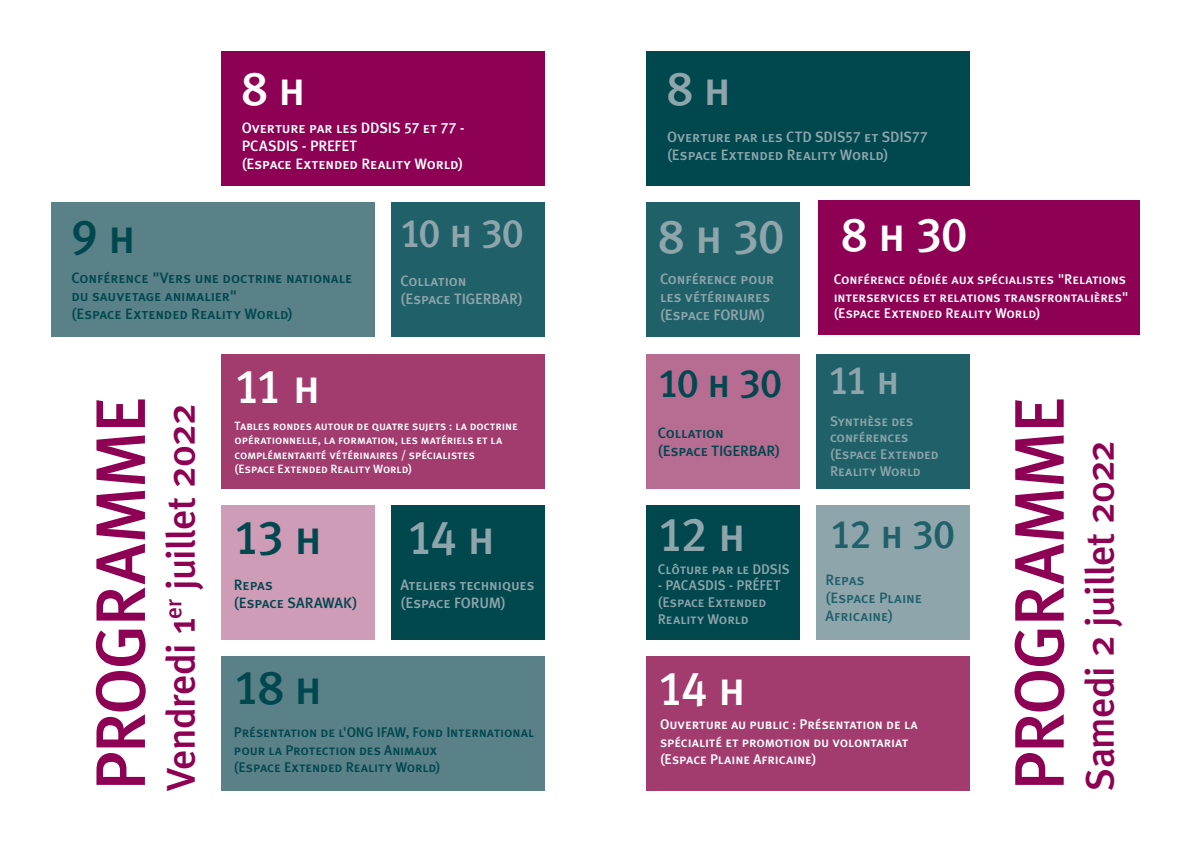
<style>
.page{position:relative;width:1191px;height:842px;background:#fff}
.page>*{position:absolute;margin:0;border:0;box-sizing:border-box;transform-origin:0 0}
.t1{font:500 70px "Meta Plus";letter-spacing:-.03em;color:#8e0053}
.t2{font:48px "Meta Plus Medium Caps";color:#8fa5ac}
.t3{font:48px "Meta Plus Medium Caps";color:#fff}
.t4{font:48px "Meta Plus Medium Caps";color:#00474e}
.t5{font:500 40px "Meta Plus";letter-spacing:-.02em;color:#8e0053}
.t6{font:40px "Meta Plus Medium Caps";color:#8fa5ac}
.t7{font:40px "Meta Plus Medium Caps";color:#00474e}
.t8{font:40px "Meta Plus Medium Caps";color:#206169}
.t9{font:15px/18px "Meta Plus Medium Caps";letter-spacing:-.01em;color:#8fa5ac}
.t10{font:15px/18px "Meta Plus Medium Caps";letter-spacing:-.005em;color:#00474e}
.t11{font:15px/18px "Meta Plus Medium Caps";letter-spacing:-.01em;color:#fff}
.t12{font:15px/18px "Meta Plus Medium Caps";letter-spacing:-.01em;color:#206169}
.t13{font:14px/17.4px "Meta Plus Medium Caps";letter-spacing:-.005em;color:#fff}
.t14{font:14px/16.8px "Meta Plus Medium Caps";letter-spacing:-.01em;color:#8fa5ac}
.t15{font:14px/17.4px "Meta Plus Medium Caps";letter-spacing:-.005em;color:#00474e}
.t16{font:12px/14.4px "Meta Plus Medium Caps";letter-spacing:-.005em;color:#fff}
</style>
<div class="page">
<div style="left:391px;top:203px;width:153px;height:134px;background:#206169"></div>
<div style="left:391px;top:506px;width:153px;height:134px;background:#00474e"></div>
<div style="left:221px;top:51px;width:323px;height:135px;background:#8e0053"></div>
<div style="left:221px;top:354px;width:323px;height:135px;background:#a23c6f"></div>
<div style="left:51px;top:203px;width:323px;height:134px;background:#5a8088"></div>
<div style="left:221px;top:506px;width:153px;height:134px;background:#cf9cb7"></div>
<div style="left:221px;top:656px;width:323px;height:135px;background:#5a8088"></div>
<div style="left:646px;top:202px;width:153px;height:135px;background:#206169"></div>
<div style="left:646px;top:354px;width:153px;height:135px;background:#b76c92"></div>
<div style="left:646px;top:506px;width:153px;height:134px;background:#00474e"></div>
<div style="left:646px;top:656px;width:323px;height:135px;background:#a23c6f"></div>
<div style="left:646px;top:51px;width:323px;height:135px;background:#00474e"></div>
<div style="left:816px;top:354px;width:153px;height:135px;background:#206169"></div>
<div style="left:816px;top:506px;width:153px;height:134px;background:#8fa5ac"></div>
<div style="left:819px;top:200px;width:321px;height:134px;background:#8e0053"></div>
<h2 class="t3" style="left:242px;top:61px;width:66px">8 h</h2>
<p class="t11" style="left:242px;top:119px;width:224px">Overture par les DDSIS 57 et 77 -<br>PCASDIS - PREFET<br>(Espace Extended Reality World)</p>
<h2 class="t4" style="left:72px;top:209px;width:66px">9 h</h2>
<h3 class="t6" style="left:400px;top:210px;width:125px">10 h 30</h3>
<p class="t9" style="left:400px;top:272px;width:124px">Collation<br>(Espace TIGERBAR)</p>
<p class="t10" style="left:72px;top:268px;width:282px">Conférence "Vers une doctrine nationale du sauvetage animalier"<br>(Espace Extended Reality World)</p>
<h1 class="t1" style="left:80px;top:791px;width:396px;rotate:-90deg">PROGRAMME</h1>
<h3 class="t5" style="left:158px;top:791px;width:389px;rotate:-90deg">Vendredi 1<sup>er</sup> juillet 2022</h3>
<h2 class="t3" style="left:235px;top:358px;width:87px">11 h</h2>
<p class="t16" style="left:235px;top:418px;width:285px">Tables rondes autour de quatre sujets : la doctrine opérationnelle, la formation, les matériels et la complémentarité vétérinaires / spécialistes (Espace Extended Reality World)</p>
<h2 class="t4" style="left:234px;top:510px;width:90px">13 h</h2>
<p class="t10" style="left:234px;top:576px;width:125px">Repas<br>(Espace SARAWAK)</p>
<h2 class="t4" style="left:234px;top:660px;width:90px">18 h</h2>
<h2 class="t2" style="left:407px;top:510px;width:89px">14 h</h2>
<p class="t9" style="left:400px;top:576px;width:136px">Ateliers techniques (Espace FORUM)</p>
<p class="t15" style="left:234px;top:723px;width:301px">Présentation de l'ONG IFAW, Fond International pour la Protection des Animaux<br>(Espace Extended Reality World)</p>
<h2 class="t2" style="left:667px;top:61px;width:66px">8 h</h2>
<p class="t9" style="left:667px;top:127px;width:262px">Overture par les CTD SDIS57 et SDIS77 (Espace Extended Reality World)</p>
<h2 class="t2" style="left:658px;top:208px;width:127px">8 h 30</h2>
<p class="t9" style="left:660px;top:270px;width:116px">Conférence pour les vétérinaires (Espace FORUM)</p>
<h2 class="t3" style="left:841px;top:207px;width:127px">8 h 30</h2>
<p class="t13" style="left:833px;top:270px;width:297px">Conférence dédiée aux spécialistes "Relations interservices et relations transfrontalières" (Espace Extended Reality World)</p>
<h3 class="t7" style="left:658px;top:360px;width:125px">10 h 30</h3>
<p class="t10" style="left:658px;top:424px;width:124px">Collation<br>(Espace TIGERBAR)</p>
<h2 class="t2" style="left:658px;top:507px;width:89px">12 h</h2>
<p class="t14" style="left:658px;top:560px;width:133px">Clôture par le DDSIS</p>
<p class="t14" style="left:658px;top:577px;width:124px">- PACASDIS - PRÉFET (Espace Extended<br>Reality World</p>
<h3 class="t6" style="left:828px;top:357px;width:73px">11 h</h3>
<p class="t14" style="left:830px;top:412px;width:110px">Synthèse des conférences (Espace Extended<br>Reality World</p>
<h3 class="t8" style="left:830px;top:511px;width:126px">12 h 30</h3>
<p class="t12" style="left:825px;top:570px;width:98px">Repas<br>(Espace Plaine<br>Africaine)</p>
<h2 class="t3" style="left:658px;top:661px;width:89px">14 h</h2>
<p class="t13" style="left:660px;top:716px;width:259px">Ouverture au public : Présentation de la spécialité et promotion du volontariat (Espace Plaine Africaine)</p>
<h1 class="t1" style="left:998px;top:791px;width:396px;rotate:-90deg">PROGRAMME</h1>
<h3 class="t5" style="left:1076px;top:791px;width:352px;rotate:-90deg">Samedi 2 juillet 2022</h3>
</div>
